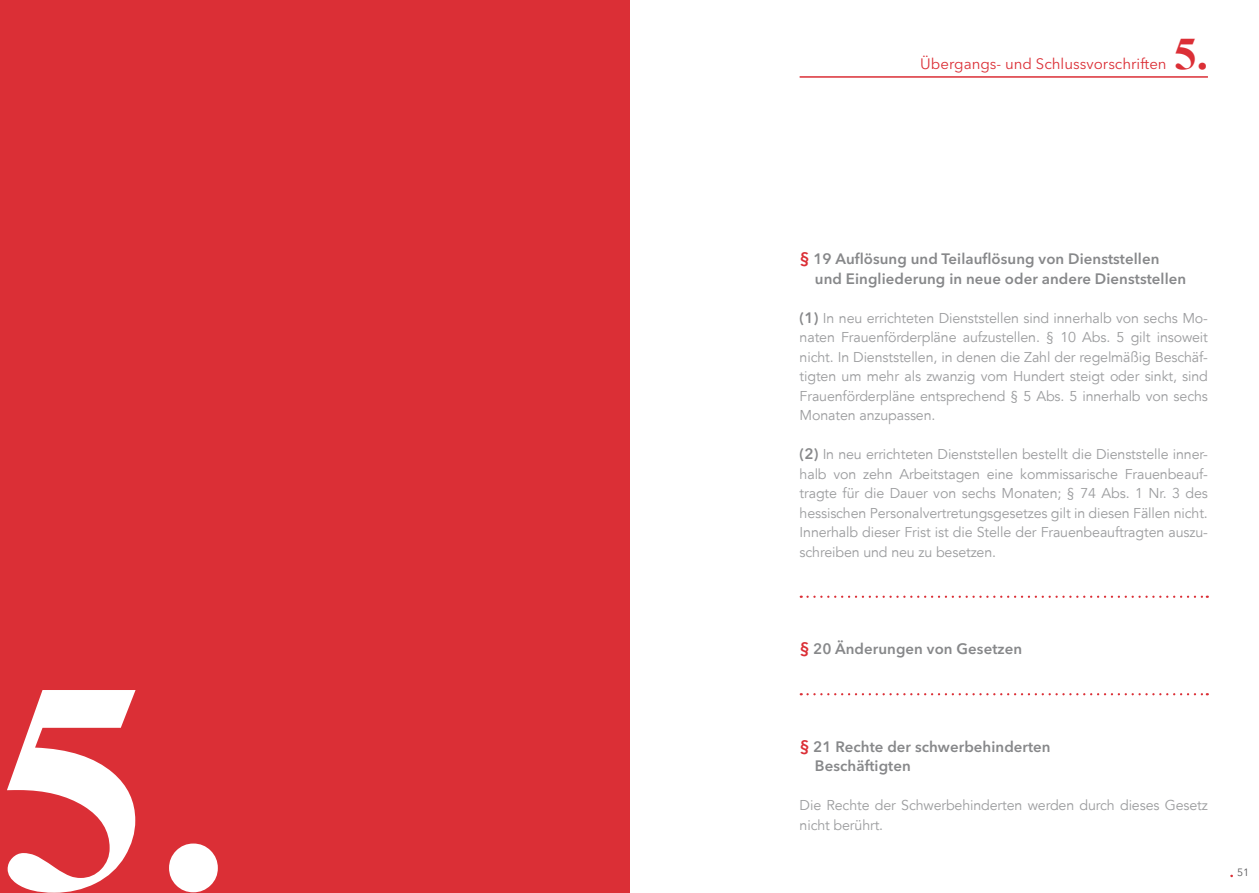
<style>
.page{position:relative;width:1259px;height:893px;background:#fff}
.page>*{position:absolute;margin:0;border:0;box-sizing:border-box;transform-origin:0 0}
.t1{font:700 300px "Times New Roman";color:#fff}
.t2{font:700 45px "Times New Roman";color:#db2f36}
.t3{font:600 15px/19.5px "Avenir Next LT";letter-spacing:.005em;color:#87888a}
.t4{font:15px "Avenir Next LT";color:#db2f36}
.t5{font:14.25px/19.5px "Avenir";letter-spacing:-.01em;color:#9c9d9f;text-align:justify}
.t6{font:10.5px "Avenir Next LT";color:#58585a}
.s1{font-size:16.5px;color:#db2f36}
.s2{font-family:"Avenir Next LT";font-weight:600;font-size:15px;color:#87888a}
.s3{font-size:13.5px;color:#db2f36}
</style>
<div class="page">
<svg style="left:807px;top:596px;width:400px;height:2px"></svg>
<svg style="left:807px;top:693px;width:400px;height:2px"></svg>
<hr style="left:799px;top:76px;width:409px;height:2px;background:#db2f36">
<div style="left:0;top:0;width:629px;height:893px;background:#db2f36"></div>
<h1 class="t1" style="left:-3px;top:615px;width:235px">5.</h1>
<p class="t4" style="left:920px;top:55px;width:248px">Übergangs- und Schlussvorschriften</p>
<h2 class="t2" style="left:1174px;top:28px;width:35px">5.</h2>
<p class="t3" style="left:815px;top:249px;width:373px;text-indent:-15px"><span class="s1">§</span> 19 Auflösung und Teilauflösung von Dienststellen und Eingliederung in neue oder andere Dienststellen</p>
<p class="t5" style="left:799px;top:309px;width:410px"><span class="s2">(1)</span> In neu errichteten Dienststellen sind innerhalb von sechs Mo&shy;naten Frauenförderpläne aufzustellen. § 10 Abs. 5 gilt insoweit nicht. In Dienststellen, in denen die Zahl der regelmäßig Beschäf&shy;tigten um mehr als zwanzig vom Hundert steigt oder sinkt, sind Frauenförderpläne entsprechend § 5 Abs. 5 innerhalb von sechs Monaten anzupassen.</p>
<p class="t5" style="left:799px;top:445px;width:410px"><span class="s2">(2)</span> In neu errichteten Dienststellen bestellt die Dienststelle inner&shy;halb von zehn Arbeitstagen eine kommissarische Frauenbeauf&shy;tragte für die Dauer von sechs Monaten; § 74 Abs. 1 Nr. 3 des hessischen Personalvertretungsgesetzes gilt in diesen Fällen nicht.<br>Innerhalb dieser Frist ist die Stelle der Frauenbeauftragten auszu&shy;schreiben und neu zu besetzen.</p>
<p class="t3" style="left:799px;top:639px;width:224px"><span class="s1">§</span> 20 Änderungen von Gesetzen</p>
<p class="t3" style="left:815px;top:737px;width:237px;text-indent:-15px"><span class="s1">§</span> 21 Rechte der schwerbehinderten<br>Beschäftigten</p>
<p class="t5" style="left:799px;top:796px;width:410px">Die Rechte der Schwerbehinderten werden durch dieses Gesetz nicht berührt.</p>
<p class="t6" style="left:1230px;top:866px;width:21px"><span class="s3">·</span> 51</p>
</div>
